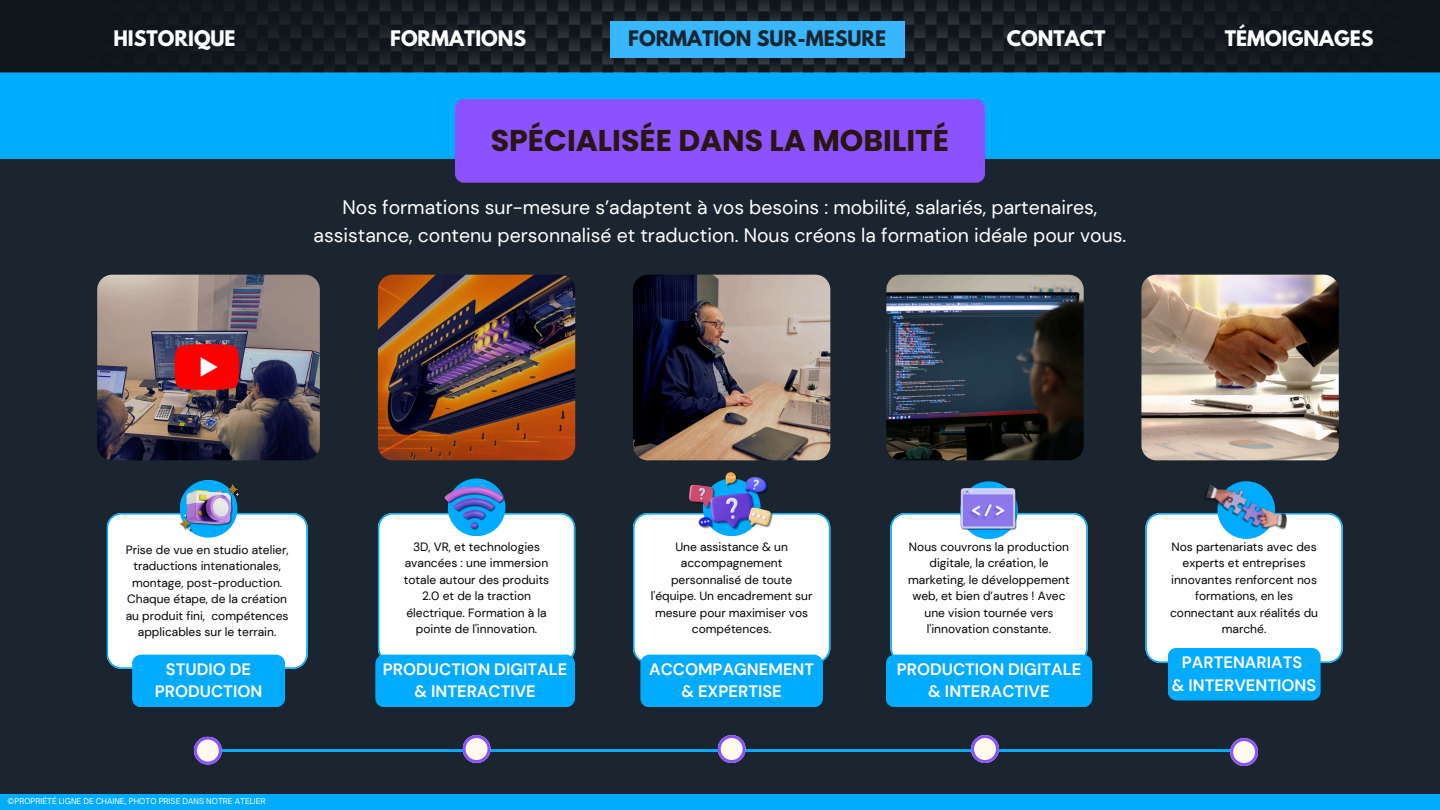
<style>
.page{position:relative;width:1440px;height:810px;background:#1b252f}
.page>*{position:absolute;margin:0;border:0;box-sizing:border-box;transform-origin:0 0}
.t1{font:700 30px "Poppins";color:#2b1511}
.t2{font:19.4px/28.5px "DM Sans";color:#fff;text-align:center}
.t3{font:700 19px "League Spartan";color:#fff}
.t4{font:700 19px "League Spartan";color:#1b252f}
.t5{font:700 16.5px/22.5px "DM Sans";color:#fffaeb;text-align:center}
.t6{font:12px/16.5px "DM Sans";color:#000;text-align:center}
.t7{font:7.6px "Open Sauce One";color:#fff}
</style>
<div class="page">
<div style="left:0;top:0;width:1440px;height:159px;background:#01acff"></div>
<div style="left:455px;top:99px;width:530px;height:84px;background:#8c52ff"></div>
<div style="left:180px;top:480px;width:57px;height:58px;background:#01acff;border-radius:50%"></div>
<div style="left:448px;top:478px;width:57px;height:58px;background:#01acff;border-radius:50%"></div>
<svg style="left:107px;top:513px;width:201px;height:194px"></svg>
<svg style="left:375px;top:513px;width:200px;height:194px"></svg>
<svg style="left:633px;top:513px;width:197px;height:194px"></svg>
<svg style="left:886px;top:513px;width:206px;height:194px"></svg>
<div style="left:960px;top:481px;width:58px;height:58px;background:#01acff;border-radius:50%"></div>
<svg style="left:1145px;top:513px;width:198px;height:188px"></svg>
<div style="left:0;top:794px;width:1440px;height:16px;background:#01acff"></div>
<hr style="left:209px;top:749px;width:1038px;height:3px;background:#01acff">
<svg style="left:194px;top:737px;width:28px;height:27px"></svg>
<svg style="left:463px;top:735px;width:27px;height:28px"></svg>
<svg style="left:718px;top:735px;width:27px;height:28px"></svg>
<svg style="left:1230px;top:738px;width:28px;height:28px"></svg>
<svg style="left:971px;top:735px;width:28px;height:28px"></svg>
<img style="left:0;top:0;width:1440px;height:72px">
<div style="left:610px;top:21px;width:294px;height:36px;background:#38b6ff"></div>
<img style="left:97px;top:275px;width:222px;height:185px;border-radius:15px">
<img style="left:378px;top:275px;width:197px;height:185px;border-radius:15px">
<img style="left:633px;top:275px;width:197px;height:185px;border-radius:15px">
<img style="left:886px;top:275px;width:198px;height:185px;border-radius:15px">
<img style="left:1141px;top:275px;width:198px;height:185px;border-radius:15px">
<img style="left:175px;top:345px;width:65px;height:45px">
<img style="left:180px;top:485px;width:61px;height:48px">
<img style="left:445px;top:487px;width:61px;height:43px">
<img style="left:689px;top:472px;width:86px;height:58px">
<img style="left:960px;top:488px;width:58px;height:42px">
<img style="left:1197px;top:481px;width:94px;height:73px">
<h5 class="t3" style="left:114px;top:29px;width:124px">HISTORIQUE</h5>
<h5 class="t3" style="left:390px;top:29px;width:138px">FORMATIONS</h5>
<p class="t4" style="left:628px;top:29px;width:260px">FORMATION SUR-MESURE</p>
<p class="t3" style="left:1007px;top:29px;width:100px">CONTACT</p>
<h4 class="t3" style="left:1225px;top:29px;width:150px">TÉMOIGNAGES</h4>
<p class="t1" style="left:491px;top:119px;width:460px">SPÉCIALISÉE DANS LA MOBILITÉ</p>
<h4 class="t2" style="left:314px;top:193px;width:814px">Nos formations sur-mesure s’adaptent à vos besoins : mobilité, salariés, partenaires, assistance, contenu personnalisé et traduction. Nous créons la formation idéale pour vous.</h4>
<h2 class="t6" style="left:126px;top:541px;width:164px">Prise de vue en studio atelier, traductions intenationales, montage, post-production.<br>Chaque étape, de la création au produit fini, compétences applicables sur le terrain.</h2>
<h2 class="t6" style="left:404px;top:538px;width:147px">3D, VR, et technologies avancées : une immersion totale autour des produits<br>2.0 et de la traction électrique. Formation à la pointe de l'innovation.</h2>
<h2 class="t5" style="left:155px;top:658px;width:109px">STUDIO DE<br>PRODUCTION</h2>
<h2 class="t5" style="left:383px;top:658px;width:186px">PRODUCTION DIGITALE &amp; INTERACTIVE</h2>
<h4 class="t7" style="left:8px;top:796px;width:259px">©PROPRIÉTÉ LIGNE DE CHAINE, PHOTO PRISE DANS NOTRE ATELIER</h4>
<h2 class="t6" style="left:651px;top:538px;width:163px">Une assistance &amp; un accompagnement personnalisé de toute l'équipe. Un encadrement sur mesure pour maximiser vos compétences.</h2>
<h1 class="t5" style="left:649px;top:658px;width:167px">ACCOMPAGNEMENT &amp; EXPERTISE</h1>
<h3 class="t6" style="left:908px;top:538px;width:163px">Nous couvrons la production digitale, la création, le marketing, le développement web, et bien d’autres ! Avec une vision tournée vers l'innovation constante.</h3>
<p class="t5" style="left:897px;top:658px;width:186px">PRODUCTION DIGITALE &amp; INTERACTIVE</p>
<p class="t6" style="left:1170px;top:538px;width:149px">Nos partenariats avec des experts et entreprises innovantes renforcent nos formations, en les connectant aux réalités du marché.</p>
<h5 class="t5" style="left:1172px;top:651px;width:146px">PARTENARIATS<br>&amp; INTERVENTIONS</h5>
</div>
